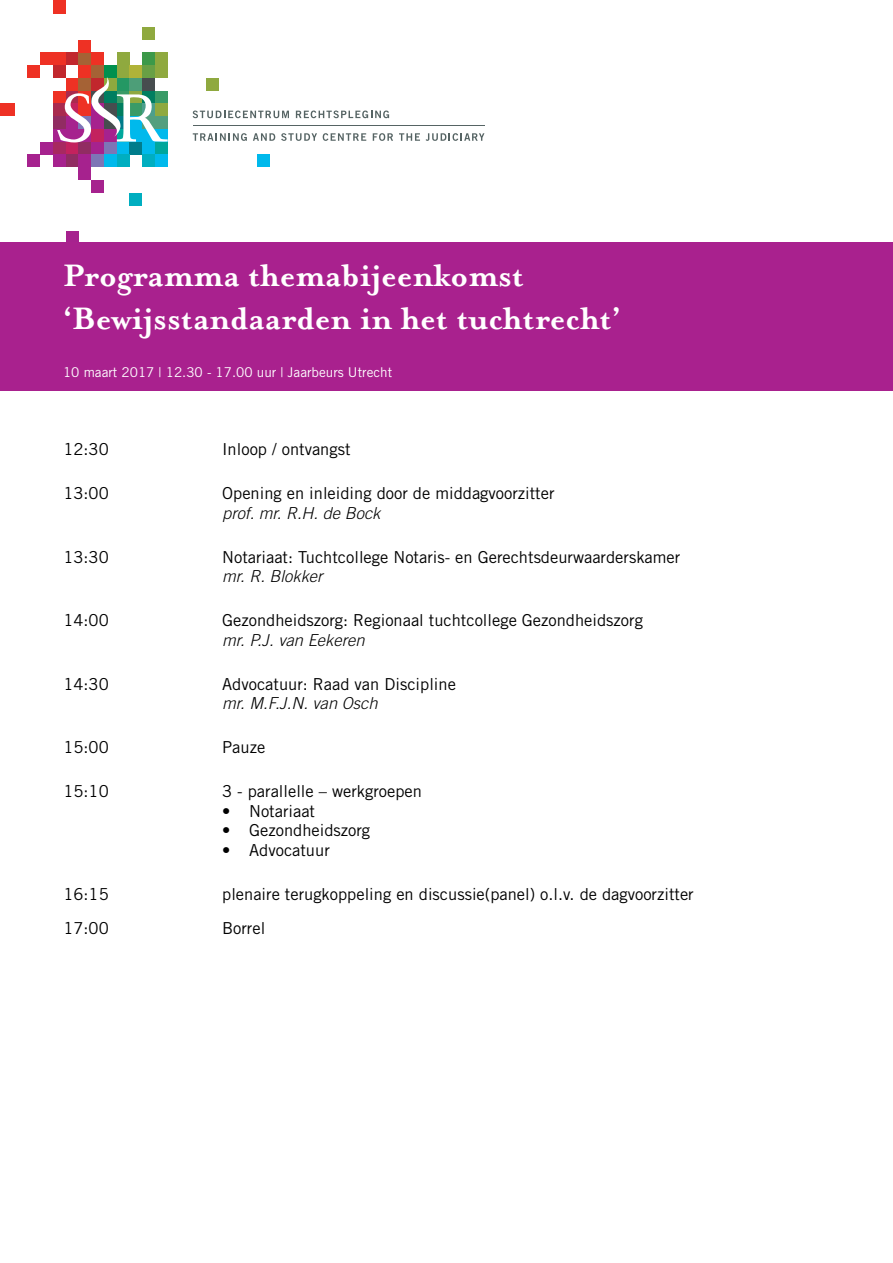
<style>
.page{position:relative;width:893px;height:1263px;background:#fff}
.page>*{position:absolute;margin:0;border:0;box-sizing:border-box;transform-origin:0 0}
.t1{font:700 36px/43.2px "Mrs Eaves";color:#fff}
.t2{font:16.5px "Trade Gothic LT Std";color:#000}
.t3{font:italic 300 16.5px "Trade Gothic LT Std";color:#000}
.t4{font:13.5px "Trade Gothic LT Std";color:#fff}
</style>
<div class="page">
<div style="left:53px;top:53px;width:12px;height:12px;background:#ee3124"></div>
<div style="left:40px;top:53px;width:13px;height:12px;background:#ee3124"></div>
<div style="left:53px;top:0;width:12px;height:14px;background:#ee3124"></div>
<div style="left:66px;top:53px;width:12px;height:12px;background:#c1272d"></div>
<div style="left:79px;top:53px;width:12px;height:12px;background:#a56235"></div>
<div style="left:79px;top:40px;width:12px;height:12px;background:#ee3124"></div>
<div style="left:92px;top:53px;width:12px;height:12px;background:#ee3124"></div>
<div style="left:117px;top:53px;width:12px;height:12px;background:#8fa93f"></div>
<div style="left:143px;top:53px;width:12px;height:12px;background:#3c9949"></div>
<div style="left:143px;top:27px;width:12px;height:12px;background:#8fa93f"></div>
<div style="left:155px;top:53px;width:12px;height:12px;background:#8fa93f"></div>
<div style="left:155px;top:65px;width:12px;height:13px;background:#8fa93f"></div>
<div style="left:53px;top:65px;width:12px;height:13px;background:#c1272d"></div>
<div style="left:28px;top:65px;width:12px;height:13px;background:#ee3124"></div>
<div style="left:79px;top:65px;width:12px;height:13px;background:#ee3124"></div>
<div style="left:92px;top:65px;width:12px;height:13px;background:#a56235"></div>
<div style="left:104px;top:65px;width:12px;height:13px;background:#00904e"></div>
<div style="left:117px;top:65px;width:12px;height:13px;background:#8fa93f"></div>
<div style="left:130px;top:65px;width:12px;height:13px;background:#b0b338"></div>
<div style="left:143px;top:65px;width:12px;height:13px;background:#68a045"></div>
<div style="left:206px;top:78px;width:12px;height:12px;background:#8fa93f"></div>
<div style="left:53px;top:91px;width:12px;height:12px;background:#ee3124"></div>
<div style="left:53px;top:104px;width:12px;height:12px;background:#a92a4e"></div>
<div style="left:0;top:104px;width:14px;height:12px;background:#ee3124"></div>
<div style="left:53px;top:116px;width:12px;height:13px;background:#912c62"></div>
<div style="left:53px;top:129px;width:12px;height:12px;background:#a6228e"></div>
<div style="left:53px;top:142px;width:12px;height:12px;background:#a72960"></div>
<div style="left:40px;top:142px;width:13px;height:12px;background:#a6228e"></div>
<div style="left:53px;top:155px;width:12px;height:12px;background:#a6228e"></div>
<div style="left:28px;top:155px;width:12px;height:12px;background:#a6228e"></div>
<div style="left:66px;top:142px;width:12px;height:12px;background:#c3225e"></div>
<div style="left:79px;top:142px;width:12px;height:12px;background:#912c62"></div>
<div style="left:92px;top:142px;width:12px;height:12px;background:#a6228e"></div>
<div style="left:104px;top:142px;width:12px;height:12px;background:#7d75b6"></div>
<div style="left:117px;top:142px;width:12px;height:12px;background:#00b9ec"></div>
<div style="left:130px;top:142px;width:12px;height:12px;background:#007c8b"></div>
<div style="left:130px;top:193px;width:12px;height:12px;background:#00aec0"></div>
<div style="left:143px;top:142px;width:12px;height:12px;background:#00b9ec"></div>
<div style="left:155px;top:142px;width:12px;height:12px;background:#00a79c"></div>
<div style="left:66px;top:155px;width:12px;height:12px;background:#912c62"></div>
<div style="left:66px;top:231px;width:12px;height:11px;background:#a6228e"></div>
<div style="left:79px;top:155px;width:12px;height:12px;background:#a6228e"></div>
<div style="left:79px;top:167px;width:12px;height:13px;background:#a6228e"></div>
<div style="left:92px;top:155px;width:12px;height:12px;background:#7d75b6"></div>
<div style="left:92px;top:180px;width:12px;height:12px;background:#a6228e"></div>
<div style="left:104px;top:155px;width:12px;height:12px;background:#00b9ec"></div>
<div style="left:117px;top:155px;width:12px;height:12px;background:#00aec0"></div>
<div style="left:143px;top:155px;width:12px;height:12px;background:#00aec0"></div>
<div style="left:155px;top:155px;width:12px;height:12px;background:#00b9ec"></div>
<div style="left:257px;top:155px;width:12px;height:12px;background:#00b9ec"></div>
<hr style="left:193px;top:125px;width:292px;height:1px;background:#566464">
<svg style="left:193px;top:133px;width:54px;height:8px"></svg>
<svg style="left:253px;top:133px;width:22px;height:8px"></svg>
<svg style="left:281px;top:133px;width:36px;height:8px"></svg>
<svg style="left:323px;top:133px;width:43px;height:8px"></svg>
<svg style="left:373px;top:133px;width:20px;height:8px"></svg>
<svg style="left:399px;top:133px;width:21px;height:8px"></svg>
<svg style="left:426px;top:133px;width:58px;height:8px"></svg>
<svg style="left:193px;top:111px;width:96px;height:7px"></svg>
<svg style="left:296px;top:111px;width:93px;height:7px"></svg>
<svg style="left:57px;top:77px;width:111px;height:65px"></svg>
<div style="left:0;top:242px;width:893px;height:149px;background:#a9218e"></div>
<h1 class="t1" style="left:63px;top:254px;width:559px">Programma themabijeenkomst ‘Bewijsstandaarden in het tuchtrecht’</h1>
<p class="t4" style="left:63px;top:364px;width:331px">10 maart 2017 | 12.30 - 17.00 uur | Jaarbeurs Utrecht</p>
<p class="t2" style="left:63px;top:439px;width:47px">12:30</p>
<p class="t2" style="left:222px;top:439px;width:130px">Inloop / ontvangst</p>
<p class="t2" style="left:63px;top:483px;width:47px">13:00</p>
<p class="t2" style="left:222px;top:483px;width:334px">Opening en inleiding door de middagvoorzitter</p>
<p class="t3" style="left:222px;top:503px;width:160px">prof. mr. R.H. de Bock</p>
<p class="t2" style="left:63px;top:547px;width:47px">13:30</p>
<p class="t2" style="left:222px;top:547px;width:460px">Notariaat: Tuchtcollege Notaris- en Gerechtsdeurwaarderskamer</p>
<p class="t3" style="left:222px;top:567px;width:102px">mr. R. Blokker</p>
<p class="t2" style="left:63px;top:610px;width:47px">14:00</p>
<p class="t2" style="left:222px;top:610px;width:422px">Gezondheidszorg: Regionaal tuchtcollege Gezondheidszorg</p>
<p class="t3" style="left:222px;top:630px;width:144px">mr. P.J. van Eekeren</p>
<p class="t2" style="left:63px;top:674px;width:47px">14:30</p>
<p class="t2" style="left:222px;top:674px;width:235px">Advocatuur: Raad van Discipline</p>
<p class="t3" style="left:222px;top:694px;width:157px">mr. M.F.J.N. van Osch</p>
<p class="t2" style="left:63px;top:737px;width:47px">15:00</p>
<p class="t2" style="left:222px;top:737px;width:45px">Pauze</p>
<p class="t2" style="left:63px;top:781px;width:47px">15:10</p>
<p class="t2" style="left:222px;top:781px;width:201px">3 - parallelle – werkgroepen</p>
<p class="t2" style="left:222px;top:801px;width:94px">• Notariaat</p>
<p class="t2" style="left:222px;top:821px;width:150px">• Gezondheidszorg</p>
<p class="t2" style="left:222px;top:840px;width:109px">• Advocatuur</p>
<p class="t2" style="left:63px;top:884px;width:47px">16:15</p>
<p class="t2" style="left:222px;top:884px;width:473px">plenaire terugkoppeling en discussie(panel) o.l.v. de dagvoorzitter</p>
<p class="t2" style="left:63px;top:918px;width:47px">17:00</p>
<p class="t2" style="left:222px;top:918px;width:45px">Borrel</p>
</div>
